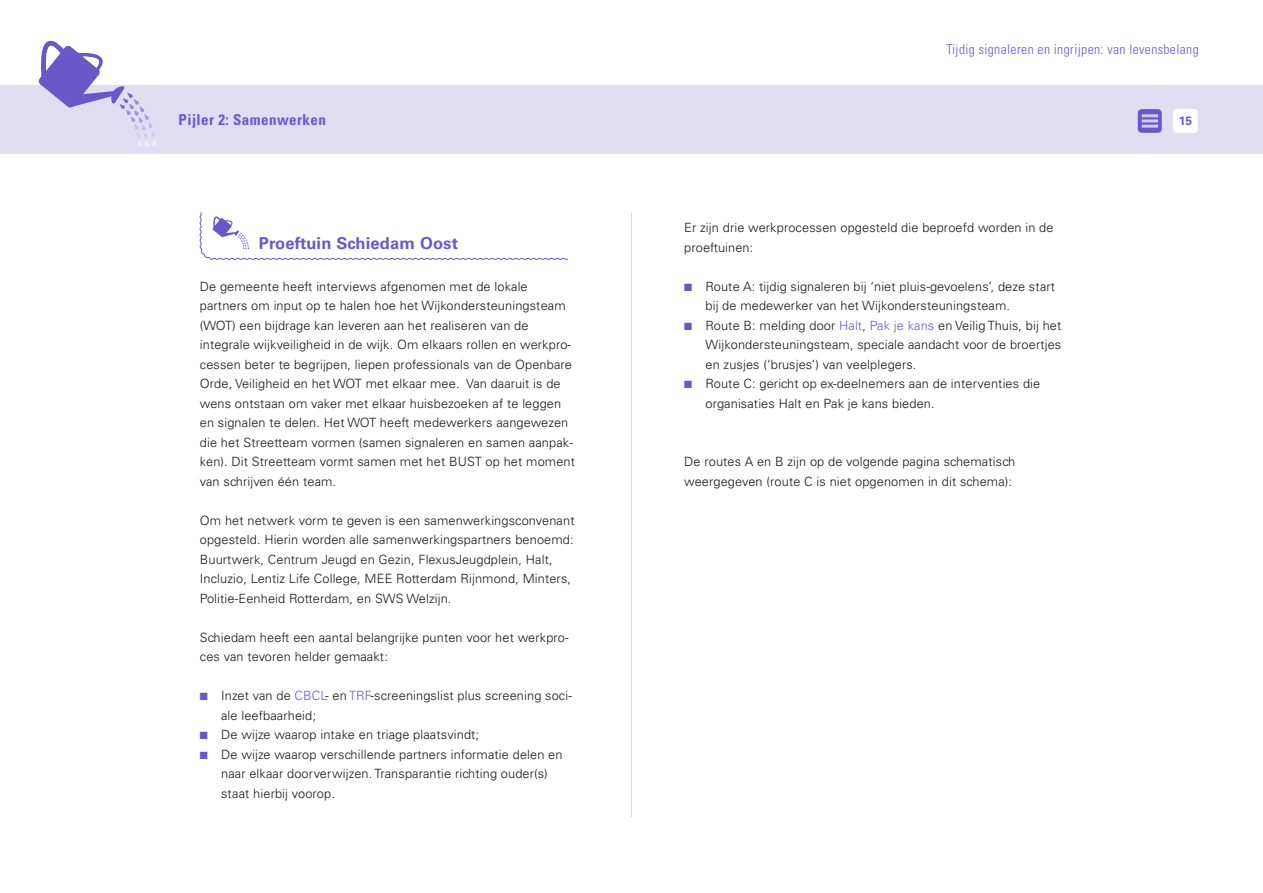
<style>
.page{position:relative;width:1263px;height:893px;background:#fff}
.page>*{position:absolute;margin:0;border:0;box-sizing:border-box;transform-origin:0 0}
.t1{font:700 16.5px "Univers";letter-spacing:.01em;color:#6a58c9}
.t2{font:700 condensed 15px "Univers";letter-spacing:.03em;color:#6a58c9}
.t3{font:300 condensed 13.65px "Univers";letter-spacing:.03em;color:#6a58c9}
.t4{font:300 12.75px/19.5px "Univers";letter-spacing:.01em;color:#181716}
.t5{font:700 12px "Univers";color:#6a58c9}
.s1{color:#6a58c9}
</style>
<div class="page">
<hr style="left:631px;top:213px;width:1px;height:604px;background:#d7d2f0">
<svg style="left:199px;top:212px;width:369px;height:48px"></svg>
<div style="left:0;top:85px;width:1263px;height:68px;background:#e1def4"></div>
<svg style="left:38px;top:40px;width:118px;height:106px"></svg>
<div style="left:1173px;top:109px;width:25px;height:24px;background:#fff;border-radius:4px"></div>
<svg style="left:1138px;top:109px;width:24px;height:24px"></svg>
<hr style="left:1142px;top:114px;width:16px;height:3px;background:#d2cdef">
<svg style="left:1142px;top:120px;width:16px;height:2px"></svg>
<hr style="left:1142px;top:125px;width:16px;height:3px;background:#d2cdef">
<p class="t3" style="left:946px;top:41px;width:254px">Tijdig signaleren en ingrijpen: van levensbelang</p>
<p class="t2" style="left:179px;top:110px;width:149px">Pijler 2: Samenwerken</p>
<p class="t5" style="left:1179px;top:113px;width:15px">15</p>
<p class="t1" style="left:259px;top:233px;width:201px">Proeftuin Schiedam Oost</p>
<p class="t4" style="left:200px;top:276px;width:377px">De gemeente heeft interviews afgenomen met de lokale partners om input op te halen hoe het Wijkondersteuningsteam (WOT) een bijdrage kan leveren aan het realiseren van de integrale wijkveiligheid in de wijk. Om elkaars rollen en werkpro&shy;cessen beter te begrijpen, liepen professionals van de Openbare Orde, Veiligheid en het WOT met elkaar mee. Van daaruit is de wens ontstaan om vaker met elkaar huisbezoeken af te leggen en signalen te delen. Het WOT heeft medewerkers aangewezen die het Streetteam vormen (samen signaleren en samen aanpak&shy;ken). Dit Streetteam vormt samen met het BUST op het moment van schrijven één team.</p>
<p class="t4" style="left:200px;top:510px;width:376px">Om het netwerk vorm te geven is een samenwerkingsconvenant opgesteld. Hierin worden alle samenwerkingspartners benoemd:<br>Buurtwerk, Centrum Jeugd en Gezin, FlexusJeugdplein, Halt, Incluzio, Lentiz Life College, MEE Rotterdam Rijnmond, Minters, Politie-Eenheid Rotterdam, en SWS Welzijn.</p>
<p class="t4" style="left:200px;top:627px;width:370px">Schiedam heeft een aantal belangrijke punten voor het werkpro&shy;ces van tevoren helder gemaakt:</p>
<p class="t4" style="left:221px;top:686px;width:352px;text-indent:-21px"><span class="s1">■</span> Inzet van de <span class="s1">CBCL</span>- en <span class="s1">TRF</span>-screeningslist plus screening soci&shy;ale leefbaarheid;</p>
<p class="t4" style="left:200px;top:725px;width:281px"><span class="s1">■</span> De wijze waarop intake en triage plaatsvindt;</p>
<p class="t4" style="left:221px;top:744px;width:343px;text-indent:-21px"><span class="s1">■</span> De wijze waarop verschillende partners informatie delen en naar elkaar doorverwijzen. Transparantie richting ouder(s) staat hierbij voorop.</p>
<p class="t4" style="left:684px;top:218px;width:371px">Er zijn drie werkprocessen opgesteld die beproefd worden in de proeftuinen:</p>
<p class="t4" style="left:705px;top:276px;width:351px;text-indent:-21px"><span class="s1">■</span> Route A: tijdig signaleren bij ‘niet pluis-gevoelens’, deze start bij de medewerker van het Wijkondersteuningsteam.</p>
<p class="t4" style="left:705px;top:315px;width:357px;text-align:justify;text-indent:-21px"><span class="s1">■</span> Route B: melding door <span class="s1">Halt</span>, <span class="s1">Pak je kans</span> en Veilig Thuis, bij het Wijkondersteuningsteam, speciale aandacht voor de broertjes en zusjes (‘brusjes’) van veelplegers.</p>
<p class="t4" style="left:705px;top:374px;width:336px;text-indent:-21px"><span class="s1">■</span> Route C: gericht op ex-deelnemers aan de interventies die organisaties Halt en Pak je kans bieden.</p>
<p class="t4" style="left:684px;top:452px;width:333px">De routes A en B zijn op de volgende pagina schematisch weergegeven (route C is niet opgenomen in dit schema):</p>
</div>
